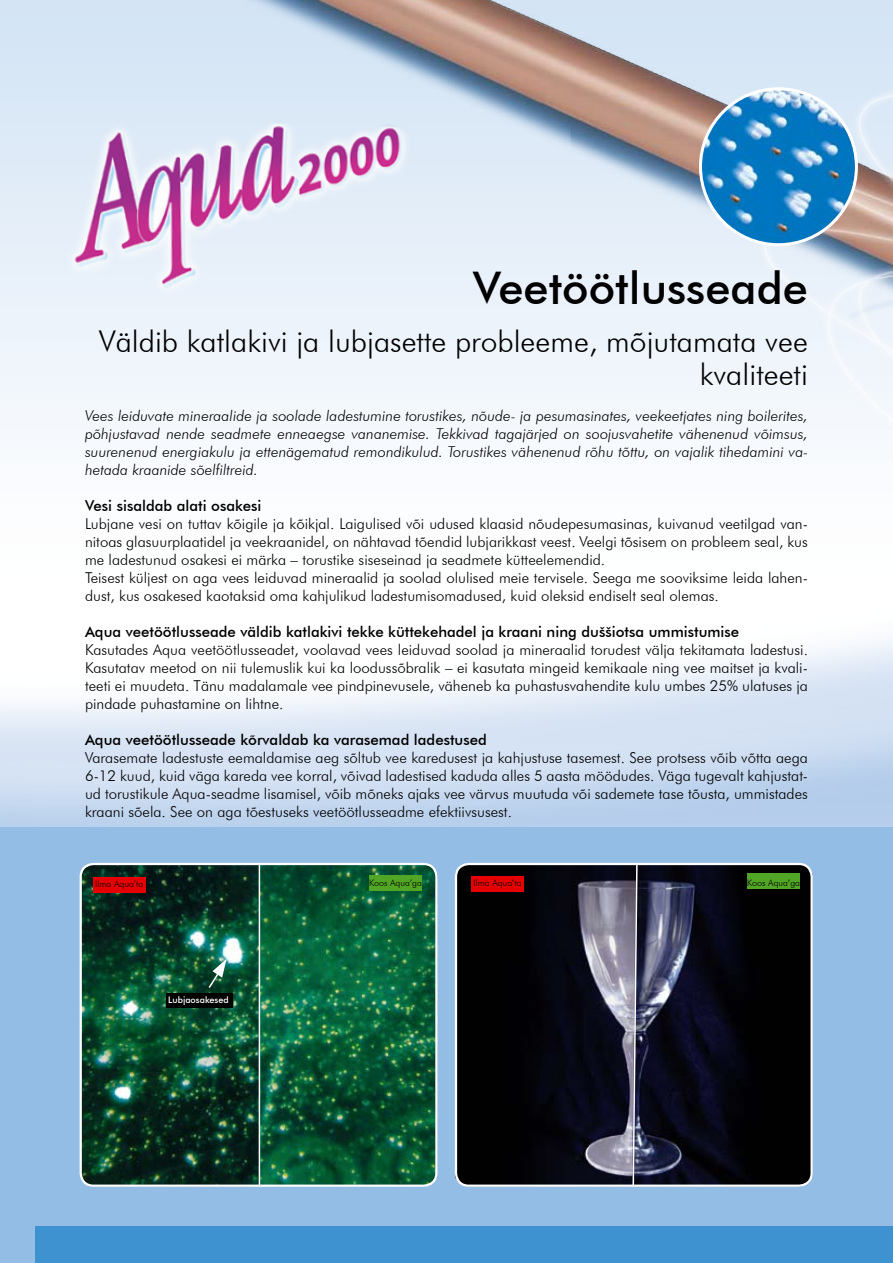
<style>
.page{position:relative;width:893px;height:1263px;background:#fff}
.page>*{position:absolute;margin:0;border:0;box-sizing:border-box;transform-origin:0 0}
.t1{font:500 45px "Futura BT";color:#000}
.t2{font:300 30px/33px "Futura BT";color:#000;text-align:right}
.t3{font:300 15px/18px "Futura BT";color:#000;text-align:justify}
.t4{font:italic 300 15px/18px "Futura BT";color:#000;text-align:justify}
.t5{font:500 15px "Futura BT";color:#000}
.t6{font:300 9px "Futura BT";color:#000}
.t7{font:500 9px "Futura BT";color:#fff}
</style>
<div class="page">
<img style="left:239px;top:0;width:654px;height:730px">
<img style="left:28px;top:70px;width:409px;height:264px">
<div style="left:0;top:827px;width:893px;height:436px;background:#93bde5"></div>
<div style="left:35px;top:1227px;width:858px;height:36px;background:#3e92d0"></div>
<img style="left:80px;top:864px;width:355px;height:322px">
<svg style="left:207px;top:959px;width:20px;height:31px"></svg>
<img style="left:455px;top:864px;width:355px;height:322px">
<svg style="left:632px;top:866px;width:6px;height:318px;background:#7a798b"></svg>
<div style="left:747px;top:874px;width:53px;height:15px;background:#52a625"></div>
<div style="left:471px;top:876px;width:52px;height:15px;background:#e60004"></div>
<hr style="left:259px;top:865px;width:1px;height:321px;background:#fff">
<div style="left:370px;top:876px;width:52px;height:15px;background:#52a625"></div>
<div style="left:93px;top:878px;width:53px;height:15px;background:#e60004"></div>
<img style="left:699px;top:88px;width:158px;height:156px">
<div style="left:699px;top:87px;width:159px;height:159px;border:3px solid #fff;border-radius:50%"></div>
<div style="left:455px;top:863px;width:358px;height:324px;border:2px solid #fff;border-radius:13px"></div>
<div style="left:80px;top:863px;width:358px;height:324px;border:2px solid #fff;border-radius:13px"></div>
<div style="left:166px;top:993px;width:66px;height:15px;background:#000"></div>
<h1 class="t1" style="left:473px;top:260px;width:336px">Veetöötlusseade</h1>
<h2 class="t2" style="left:99px;top:324px;width:710px">Väldib katlakivi ja lubjasette probleeme, mõjutamata vee kvaliteeti</h2>
<p class="t4" style="left:85px;top:406px;width:724px">Vees leiduvate mineraalide ja soolade ladestumine torustikes, nõude- ja pesumasinates, veekeetjates ning boilerites, põhjustavad nende seadmete enneaegse vananemise. Tekkivad tagajärjed on soojusvahetite vähenenud võimsus, suurenenud energiakulu ja ettenägematud remondikulud. Torustikes vähenenud rõhu tõttu, on vajalik tihedamini va&shy;hetada kraanide sõelfiltreid.</p>
<p class="t5" style="left:85px;top:496px;width:178px">Vesi sisaldab alati osakesi</p>
<p class="t3" style="left:85px;top:514px;width:724px;text-align:left">Lubjane vesi on tuttav kõigile ja kõikjal. Laigulised või udused klaasid nõudepesumasinas, kuivanud veetilgad van&shy;nitoas glasuurplaatidel ja veekraanidel, on nähtavad tõendid lubjarikkast veest. Veelgi tõsisem on probleem seal, kus me ladestunud osakesi ei märka – torustike siseseinad ja seadmete kütteelemendid.<br>Teisest küljest on aga vees leiduvad mineraalid ja soolad olulised meie tervisele. Seega me sooviksime leida lahen&shy;dust, kus osakesed kaotaksid oma kahjulikud ladestumisomadused, kuid oleksid endiselt seal olemas.</p>
<p class="t5" style="left:85px;top:622px;width:656px">Aqua veetöötlusseade väldib katlakivi tekke küttekehadel ja kraani ning duššiotsa ummistumise</p>
<p class="t3" style="left:85px;top:640px;width:724px">Kasutades Aqua veetöötlusseadet, voolavad vees leiduvad soolad ja mineraalid torudest välja tekitamata ladestusi.<br>Kasutatav meetod on nii tulemuslik kui ka loodussõbralik – ei kasutata mingeid kemikaale ning vee maitset ja kvali&shy;teeti ei muudeta. Tänu madalamale vee pindpinevusele, väheneb ka puhastusvahendite kulu umbes 25% ulatuses ja pindade puhastamine on lihtne.</p>
<p class="t5" style="left:85px;top:730px;width:403px">Aqua veetöötlusseade kõrvaldab ka varasemad ladestused</p>
<p class="t3" style="left:85px;top:748px;width:724px">Varasemate ladestuste eemaldamise aeg sõltub vee karedusest ja kahjustuse tasemest. See protsess võib võtta aega 6-12 kuud, kuid väga kareda vee korral, võivad ladestised kaduda alles 5 aasta möödudes. Väga tugevalt kahjustat&shy;ud torustikule Aqua-seadme lisamisel, võib mõneks ajaks vee värvus muutuda või sademete tase tõusta, ummistades kraani sõela. See on aga tõestuseks veetöötlusseadme efektiivsusest.</p>
<p class="t6" style="left:95px;top:878px;width:50px">Ilma Aqua’ta</p>
<p class="t6" style="left:369px;top:877px;width:54px">Koos Aqua’ga</p>
<p class="t6" style="left:474px;top:877px;width:50px">Ilma Aqua’ta</p>
<p class="t6" style="left:747px;top:877px;width:54px">Koos Aqua’ga</p>
<p class="t7" style="left:168px;top:995px;width:62px">Lubjaosakesed</p>
</div>
